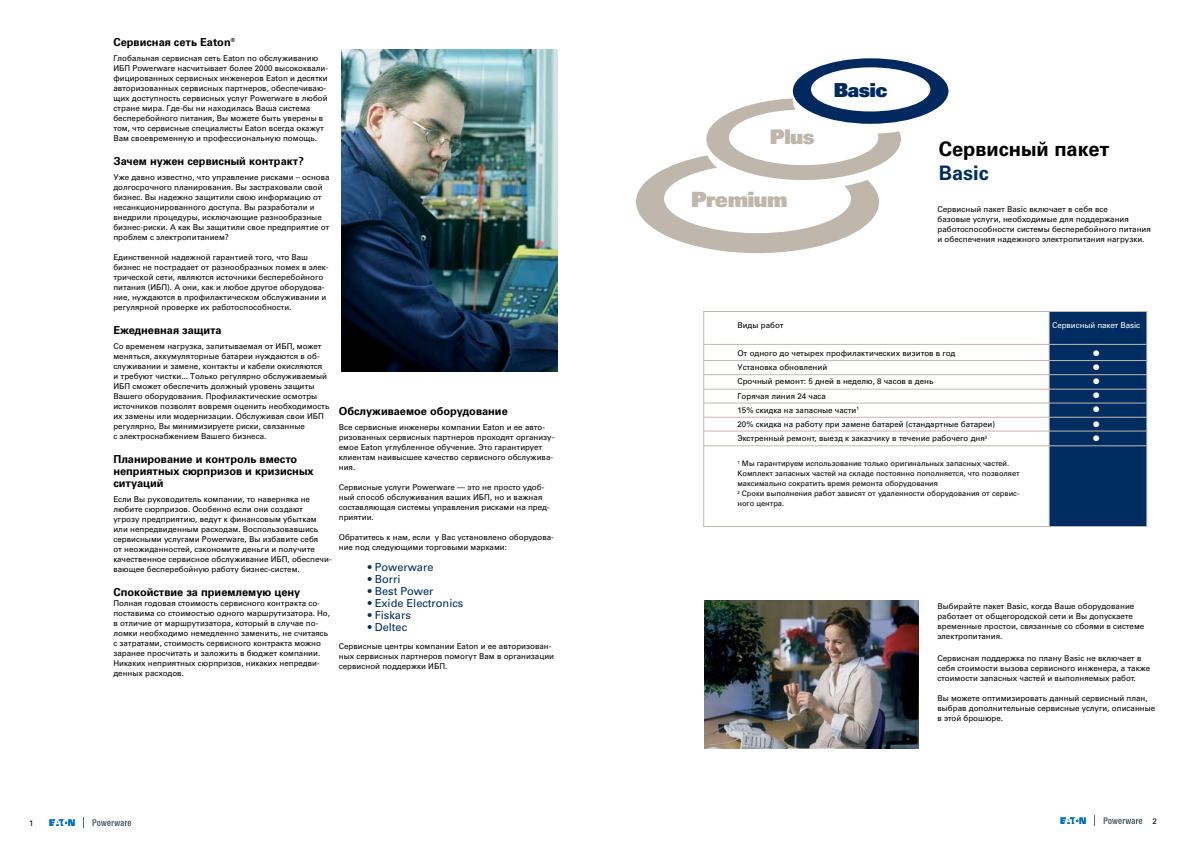
<style>
.page{position:relative;width:1191px;height:842px;background:#fff}
.page>*{position:absolute;margin:0;border:0;box-sizing:border-box;transform-origin:0 0}
.t1{font:900 21px "Univers";letter-spacing:-.02em;color:#bfb6ac}
.t2{font:900 20.2px "Univers";color:#bfb6ac}
.t3{font:700 20px "Univers Cyr";color:#000}
.t4{font:700 20px "Univers Cyr";color:#002d61}
.t5{font:900 19.3px "Univers";letter-spacing:-.02em;color:#002a5f}
.t6{font:16px "Univers Cyr";color:#fff}
.t7{font:700 11px/12px "Univers Cyr";color:#000}
.t8{font:11px "Univers Cyr";color:#002d61}
.t9{font:8px/10px "Univers Cyr";color:#000}
.t10{font:8px "Univers Cyr";letter-spacing:-.01em;color:#fff}
.t11{font:7.5px/10px "Univers Cyr";color:#000}
</style>
<div class="page">
<svg style="left:49px;top:819px;width:26px;height:7px"></svg>
<svg style="left:92px;top:819px;width:39px;height:7px"></svg>
<svg style="left:1060px;top:817px;width:25px;height:7px"></svg>
<svg style="left:1103px;top:817px;width:39px;height:7px"></svg>
<img style="left:342px;top:50px;width:215px;height:322px">
<svg style="left:636px;top:68px;width:312px;height:185px"></svg>
<div style="left:793px;top:58px;width:155px;height:66px;background:#002a5f;border-radius:50%"></div>
<div style="left:812px;top:68px;width:117px;height:42px;background:#fff;border-radius:50%"></div>
<div style="left:811px;top:67px;width:119px;height:44px;border:2px solid #fff;border-radius:50%"></div>
<div style="left:1049px;top:311px;width:97px;height:215px;background:#002d61"></div>
<div style="left:703px;top:311px;width:444px;height:216px;border:1px solid #c1b8ae"></div>
<hr style="left:1048px;top:311px;width:1px;height:215px;background:#c1b8ae">
<hr style="left:703px;top:344px;width:443px;height:1px;background:#c1b8ae">
<hr style="left:703px;top:360px;width:443px;height:1px;background:#c1b8ae">
<hr style="left:703px;top:374px;width:443px;height:1px;background:#c1b8ae">
<hr style="left:703px;top:389px;width:443px;height:1px;background:#c1b8ae">
<hr style="left:703px;top:403px;width:443px;height:1px;background:#c1b8ae">
<hr style="left:703px;top:417px;width:443px;height:1px;background:#c1b8ae">
<hr style="left:703px;top:431px;width:443px;height:1px;background:#c1b8ae">
<hr style="left:703px;top:446px;width:443px;height:1px;background:#c1b8ae">
<img style="left:705px;top:600px;width:213px;height:149px">
<h3 class="t7" style="left:113px;top:35px;width:123px">Сервисная сеть Eaton®</h3>
<p class="t9" style="left:113px;top:53px;width:216px">Глобальная сервисная сеть Eaton по обслуживанию ИБП Powerware насчитывает более 2000 высококвали&shy;фицированных сервисных инженеров Eaton и десятки авторизованных сервисных партнеров, обеспечиваю&shy;щих доступность сервисных услуг Powerware в любой стране мира. Где-бы ни находилась Ваша система бесперебойного питания, Вы можете быть уверены в том, что сервисные специалисты Eaton всегда окажут Вам своевременную и профессиональную помощь.</p>
<h3 class="t7" style="left:113px;top:155px;width:192px">Зачем нужен сервисный контракт?</h3>
<p class="t9" style="left:113px;top:172px;width:218px">Уже давно известно, что управление рисками – основа долгосрочного планирования. Вы застраховали свой бизнес. Вы надежно защитили свою информацию от несанкционированного доступа. Вы разработали и внедрили процедуры, исключающие разнообразные бизнес-риски. А как Вы защитили свое предприятие от проблем с электропитанием?</p>
<p class="t9" style="left:113px;top:252px;width:217px">Единственной надежной гарантией того, что Ваш бизнес не пострадает от разнообразных помех в элек&shy;трической сети, являются источники бесперебойного питания (ИБП). А они, как и любое другое оборудова&shy;ние, нуждаются в профилактическом обслуживании и регулярной проверке их работоспособности.</p>
<h3 class="t7" style="left:113px;top:324px;width:110px">Ежедневная защита</h3>
<p class="t9" style="left:113px;top:341px;width:218px">Со временем нагрузка, запитываемая от ИБП, может меняться, аккумуляторные батареи нуждаются в об&shy;служивании и замене, контакты и кабели окисляются<br>и требуют чистки... Только регулярно обслуживаемый ИБП сможет обеспечить должный уровень защиты Вашего оборудования. Профилактические осмотры источников позволят вовремя оценить необходимость их замены или модернизации. Обслуживая свои ИБП регулярно, Вы минимизируете риски, связанные<br>с электроснабжением Вашего бизнеса.</p>
<h3 class="t7" style="left:113px;top:453px;width:202px">Планирование и контроль вместо неприятных сюрпризов и кризисных ситуаций</h3>
<p class="t9" style="left:113px;top:494px;width:220px">Если Вы руководитель компании, то наверняка не любите сюрпризов. Особенно если они создают<br>угрозу предприятию, ведут к финансовым убыткам или непредвиденным расходам. Воспользовавшись сервисными услугами Powerware, Вы избавите себя<br>от неожиданностей, сэкономите деньги и получите качественное сервисное обслуживание ИБП, обеспечи&shy;вающее бесперебойную работу бизнес-систем.</p>
<h3 class="t7" style="left:113px;top:586px;width:188px">Спокойствие за приемлемую цену</h3>
<p class="t9" style="left:113px;top:598px;width:218px">Полная годовая стоимость сервисного контракта со&shy;поставима со стоимостью одного маршрутизатора. Но, в отличие от маршрутизатора, который в случае по&shy;ломки необходимо немедленно заменить, не считаясь с затратами, стоимость сервисного контракта можно заранее просчитать и заложить в бюджет компании.<br>Никаких неприятных сюрпризов, никаких непредви&shy;денных расходов.</p>
<h3 class="t7" style="left:339px;top:404px;width:170px">Обслуживаемое оборудование</h3>
<p class="t9" style="left:339px;top:422px;width:217px">Все сервисные инженеры компании Eaton и ее авто&shy;ризованных сервисных партнеров проходят организу&shy;емое Eaton углубленное обучение. Это гарантирует клиентам наивысшее качество сервисного обслужива&shy;ния.</p>
<p class="t9" style="left:339px;top:482px;width:212px">Сервисные услуги Powerware — это не просто удоб&shy;ный способ обслуживания ваших ИБП, но и важная составляющая системы управления рисками на пред&shy;приятии.</p>
<p class="t9" style="left:339px;top:532px;width:217px">Обратитесь к нам, если у Вас установлено оборудова&shy;ние под следующими торговыми марками:</p>
<h3 class="t8" style="left:368px;top:560px;width:67px">• Powerware</h3>
<h3 class="t8" style="left:368px;top:572px;width:34px">• Borri</h3>
<h3 class="t8" style="left:368px;top:584px;width:67px">• Best Power</h3>
<h3 class="t8" style="left:368px;top:596px;width:97px">• Exide Electronics</h3>
<h3 class="t8" style="left:368px;top:608px;width:44px">• Fiskars</h3>
<h3 class="t8" style="left:368px;top:620px;width:41px">• Deltec</h3>
<p class="t9" style="left:339px;top:641px;width:217px">Сервисные центры компании Eaton и ее авторизован&shy;ных сервисных партнеров помогут Вам в организации сервисной поддержки ИБП.</p>
<h2 class="t2" style="left:770px;top:124px;width:46px">Plus</h2>
<h1 class="t1" style="left:691px;top:186px;width:98px">Premium</h1>
<h3 class="t5" style="left:833px;top:77px;width:55px">Basic</h3>
<h3 class="t3" style="left:938px;top:137px;width:172px">Сервисный пакет</h3>
<h3 class="t4" style="left:938px;top:161px;width:52px">Basic</h3>
<p class="t9" style="left:937px;top:204px;width:215px">Сервисный пакет Basic включает в себя все<br>базовые услуги, необходимые для поддержания работоспособности системы бесперебойного питания и обеспечения надежного электропитания нагрузки.</p>
<p class="t9" style="left:737px;top:320px;width:48px">Виды работ</p>
<p class="t10" style="left:1052px;top:320px;width:90px">Сервисный пакет Basic</p>
<p class="t9" style="left:737px;top:348px;width:220px">От одного до четырех профилактических визитов в год</p>
<h3 class="t6" style="left:1093px;top:343px;width:7px">•</h3>
<p class="t9" style="left:737px;top:362px;width:91px">Установка обновлений</p>
<h3 class="t6" style="left:1093px;top:358px;width:7px">•</h3>
<p class="t9" style="left:737px;top:376px;width:198px">Срочный ремонт: 5 дней в неделю, 8 часов в день</p>
<h3 class="t6" style="left:1093px;top:372px;width:7px">•</h3>
<p class="t9" style="left:737px;top:391px;width:90px">Горячая линия 24 часа</p>
<h3 class="t6" style="left:1093px;top:386px;width:7px">•</h3>
<p class="t9" style="left:737px;top:405px;width:123px">15% скидка на запасные части<sup>1</sup></p>
<h3 class="t6" style="left:1093px;top:400px;width:7px">•</h3>
<p class="t9" style="left:737px;top:419px;width:259px">20% скидка на работу при замене батарей (стандартные батареи)</p>
<h3 class="t6" style="left:1093px;top:414px;width:7px">•</h3>
<p class="t9" style="left:737px;top:433px;width:251px">Экстренный ремонт, выезд к заказчику в течение рабочего дня<sup>2</sup></p>
<h3 class="t6" style="left:1093px;top:429px;width:7px">•</h3>
<p class="t11" style="left:737px;top:458px;width:284px"><sup>1</sup> Мы гарантируем использование только оригинальных запасных частей.<br>Комплект запасных частей на складе постоянно пополняется, что позволяет максимально сократить время ремонта оборудования<br><sup>2</sup> Сроки выполнения работ зависят от удаленности оборудования от сервис&shy;ного центра.</p>
<p class="t9" style="left:937px;top:601px;width:208px">Выбирайте пакет Basic, когда Ваше оборудование работает от общегородской сети и Вы допускаете временные простои, связанные со сбоями в системе электропитания.</p>
<p class="t9" style="left:937px;top:653px;width:214px">Сервисная поддержка по плану Basic не включает в себя стоимости вызова сервисного инженера, а также стоимости запасных частей и выполняемых работ.</p>
<p class="t9" style="left:937px;top:693px;width:219px">Вы можете оптимизировать данный сервисный план, выбрав дополнительные сервисные услуги, описанные в этой брошюре.</p>
<p class="t9" style="left:29px;top:818px;width:6px">1</p>
<p class="t9" style="left:1152px;top:816px;width:6px">2</p>
</div>
